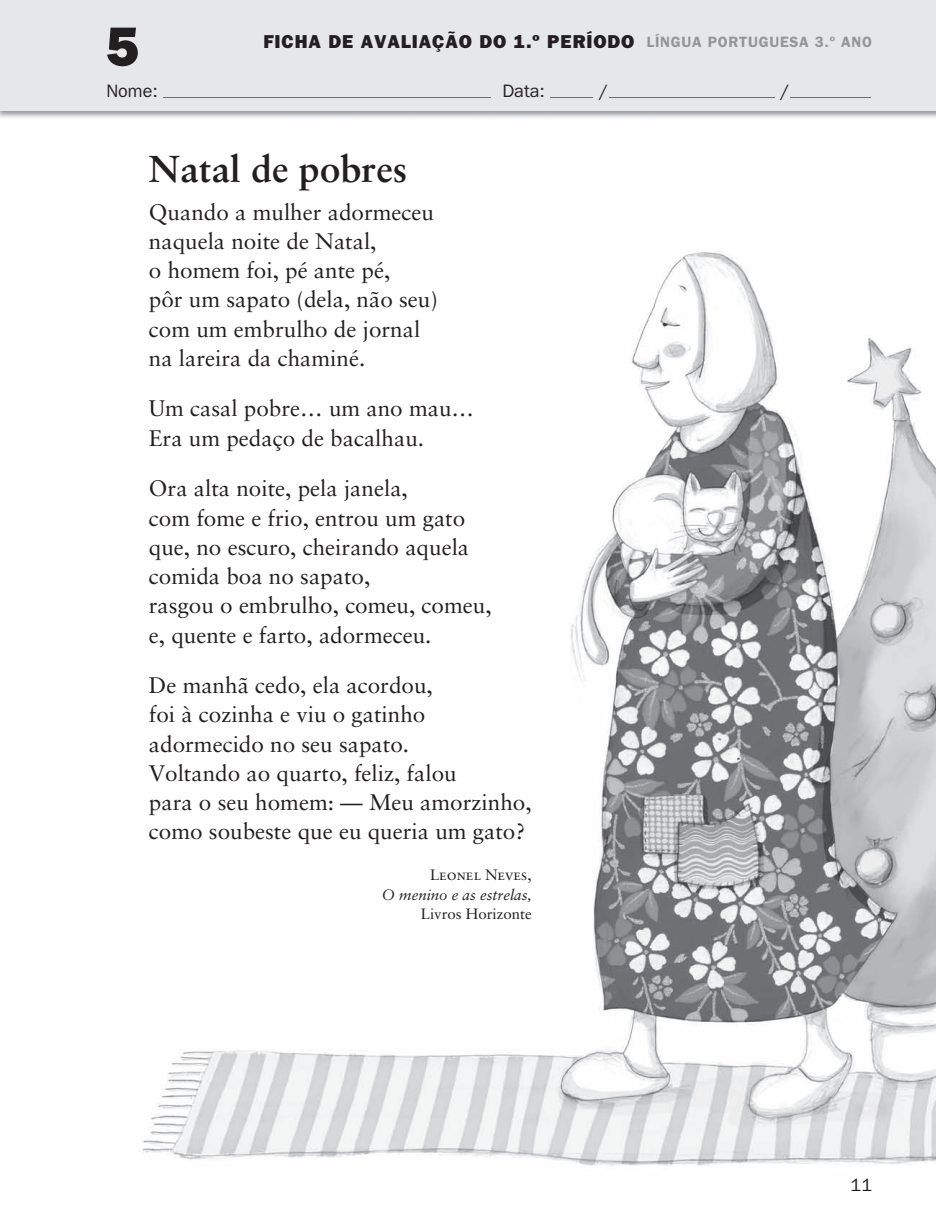
<style>
.page{position:relative;width:936px;height:1221px;background:#fff}
.page>*{position:absolute;margin:0;border:0;box-sizing:border-box;transform-origin:0 0}
.t1{font:55.5px "ITC Franklin Gothic Std Hvy";color:#231f20}
.t2{font:700 37.5px "Sabon LT Std";color:#231f20}
.t3{font:22.5px/29.2px "Sabon LT Std";color:#231f20}
.t4{font:18.75px "ITC Franklin Gothic Std Hvy";letter-spacing:.05em;color:#231f20}
.t5{font:18px "ITC Franklin Gothic Std";color:#231f20}
.t6{font:15px/19.5px "Sabon LT Std";color:#231f20;text-align:right}
.s1{font-family:"ITC Franklin Gothic Std";font-weight:600;font-size:15px;color:#939598}
.s2{font-style:italic}
</style>
<div class="page">
<img style="left:138px;top:251px;width:797px;height:915px">
<div style="left:0;top:0;width:935px;height:111px;background:#e6e7e9"></div>
<hr style="left:164px;top:97px;width:327px;height:1px;background:#6c6d70">
<hr style="left:550px;top:97px;width:43px;height:1px;background:#6c6d70">
<hr style="left:608px;top:97px;width:166px;height:1px;background:#6c6d70">
<hr style="left:790px;top:97px;width:81px;height:1px;background:#6c6d70">
<p class="t1" style="left:106px;top:14px;width:35px">5</p>
<p class="t4" style="left:263px;top:31px;width:610px">FICHA DE AVALIAÇÃO DO 1.º PERÍODO <span class="s1">LÍNGUA PORTUGUESA 3.º ANO</span></p>
<p class="t5" style="left:106px;top:81px;width:53px">Nome:</p>
<p class="t5" style="left:502px;top:81px;width:44px">Data:</p>
<p class="t5" style="left:599px;top:81px;width:11px">/</p>
<p class="t5" style="left:780px;top:81px;width:11px">/</p>
<p class="t2" style="left:149px;top:145px;width:260px">Natal de pobres</p>
<p class="t3" style="left:149px;top:197px;width:290px">Quando a mulher adormeceu naquela noite de Natal,<br>o homem foi, pé ante pé,<br>pôr um sapato (dela, não seu) com um embrulho de jornal na lareira da chaminé.</p>
<p class="t3" style="left:149px;top:394px;width:326px">Um casal pobre… um ano mau…<br>Era um pedaço de bacalhau.</p>
<p class="t3" style="left:149px;top:473px;width:344px">Ora alta noite, pela janela,<br>com fome e frio, entrou um gato que, no escuro, cheirando aquela comida boa no sapato,<br>rasgou o embrulho, comeu, comeu, e, quente e farto, adormeceu.</p>
<p class="t3" style="left:149px;top:670px;width:384px">De manhã cedo, ela acordou,<br>foi à cozinha e viu o gatinho adormecido no seu sapato.<br>Voltando ao quarto, feliz, falou<br>para o seu homem: — Meu amorzinho, como soubeste que eu queria um gato?</p>
<p class="t6" style="left:381px;top:865px;width:152px">Leonel Neves,<br><span class="s2">O menino e as estrelas,<br></span>Livros Horizonte</p>
<p class="t5" style="left:850px;top:1174px;width:23px">11</p>
</div>
